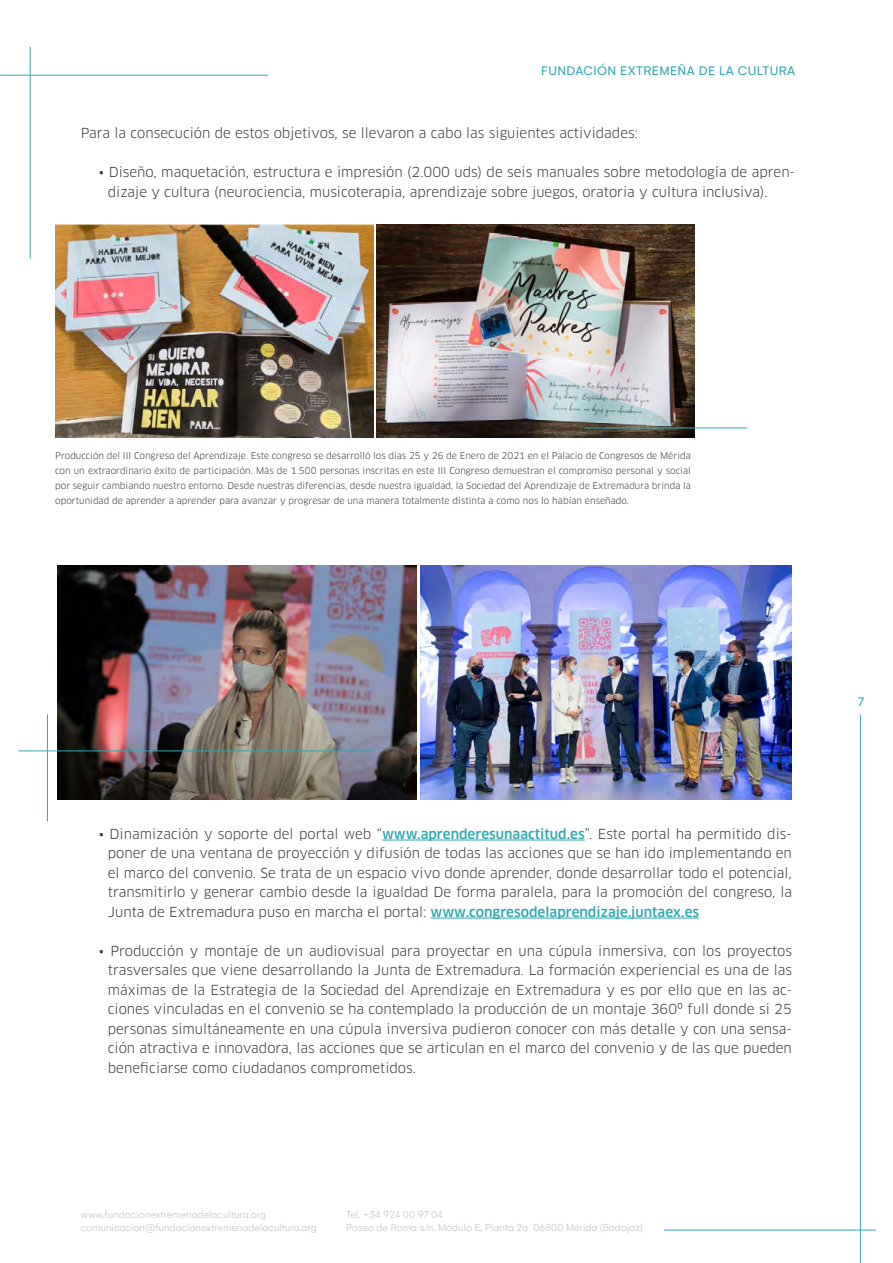
<style>
.page{position:relative;width:893px;height:1263px;background:#fff}
.page>*{position:absolute;margin:0;border:0;box-sizing:border-box;transform-origin:0 0}
.t1{font:13.5px/19.5px "Clan OT";color:#3c3c3b;text-align:justify}
.t2{font:13.5px "Gelion";letter-spacing:.03em;color:#2fa8b3}
.t3{font:300 10.95px/13px "Gelion";color:#c4c4c4}
.t4{font:9px/15px "Clan OT";color:#3c3c3b;text-align:justify}
.s1{font-weight:500;color:#2fa8b3}
</style>
<div class="page">
<hr style="left:860px;top:714px;width:1px;height:549px;background:#2fa8b3">
<hr style="left:0;top:75px;width:268px;height:1px;background:#2fa8b3">
<hr style="left:30px;top:47px;width:1px;height:212px;background:#2fa8b3">
<hr style="left:664px;top:1230px;width:212px;height:1px;background:#2fa8b3">
<img style="left:55px;top:224px;width:318px;height:213px">
<img style="left:376px;top:224px;width:318px;height:213px">
<hr style="left:585px;top:428px;width:162px;height:1px;background:#2fa8b3">
<hr style="left:382px;top:840px;width:203px;height:1px;background:#2fa8b3">
<hr style="left:431px;top:918px;width:268px;height:1px;background:#2fa8b3">
<img style="left:58px;top:565px;width:359px;height:234px">
<img style="left:421px;top:565px;width:371px;height:234px">
<hr style="left:18px;top:750px;width:355px;height:1px;background:#2fa8b3">
<hr style="left:47px;top:714px;width:1px;height:107px;background:#2fa8b3">
<p class="t2" style="left:541px;top:63px;width:255px">FUNDACIÓN EXTREMEÑA DE LA CULTURA</p>
<p class="t1" style="left:81px;top:123px;width:559px">Para la consecución de estos objetivos, se llevaron a cabo las siguientes actividades:</p>
<p class="t1" style="left:108px;top:162px;width:689px;text-indent:-9px">• Diseño, maquetación, estructura e impresión (2.000 uds) de seis manuales sobre metodología de apren&shy;dizaje y cultura (neurociencia, musicoterapia, aprendizaje sobre juegos, oratoria y cultura inclusiva).</p>
<p class="t4" style="left:55px;top:448px;width:637px">Producción del III Congreso del Aprendizaje. Este congreso se desarrolló los días 25 y 26 de Enero de 2021 en el Palacio de Congresos de Mérida con un extraordinario éxito de participación. Más de 1.500 personas inscritas en este III Congreso demuestran el compromiso personal y social por seguir cambiando nuestro entorno. Desde nuestras diferencias, desde nuestra igualdad, la Sociedad del Aprendizaje de Extremadura brinda la oportunidad de aprender a aprender para avanzar y progresar de una manera totalmente distinta a como nos lo habían enseñado.</p>
<p class="t1" style="left:108px;top:824px;width:686px;text-indent:-9px">• Dinamización y soporte del portal web “<span class="s1">www.aprenderesunaactitud.es</span>”. Este portal ha permitido dis&shy;poner de una ventana de proyección y difusión de todas las acciones que se han ido implementando en el marco del convenio. Se trata de un espacio vivo donde aprender, donde desarrollar todo el potencial, transmitirlo y generar cambio desde la igualdad De forma paralela, para la promoción del congreso, la Junta de Extremadura puso en marcha el portal: <span class="s1">www.congresodelaprendizaje.juntaex.es</span></p>
<p class="t1" style="left:108px;top:941px;width:686px;text-indent:-9px">• Producción y montaje de un audiovisual para proyectar en una cúpula inmersiva, con los proyectos trasversales que viene desarrollando la Junta de Extremadura. La formación experiencial es una de las máximas de la Estrategia de la Sociedad del Aprendizaje en Extremadura y es por ello que en las ac&shy;ciones vinculadas en el convenio se ha contemplado la producción de un montaje 360º full donde si 25 personas simultáneamente en una cúpula inversiva pudieron conocer con más detalle y con una sensa&shy;ción atractiva e innovadora, las acciones que se articulan en el marco del convenio y de las que pueden beneficiarse como ciudadanos comprometidos.</p>
<p class="t3" style="left:81px;top:1208px;width:238px">www.fundacionextremenadelacultura.org comunicacion@fundacionextremenadelacultura.org</p>
<p class="t3" style="left:346px;top:1208px;width:298px">Tel. +34 924 00 97 04<br>Paseo de Roma s/n. Módulo E, Planta 2a 06800 Mérida (Badajoz)</p>
<p class="t2" style="left:858px;top:693px;width:8px">7</p>
</div>
